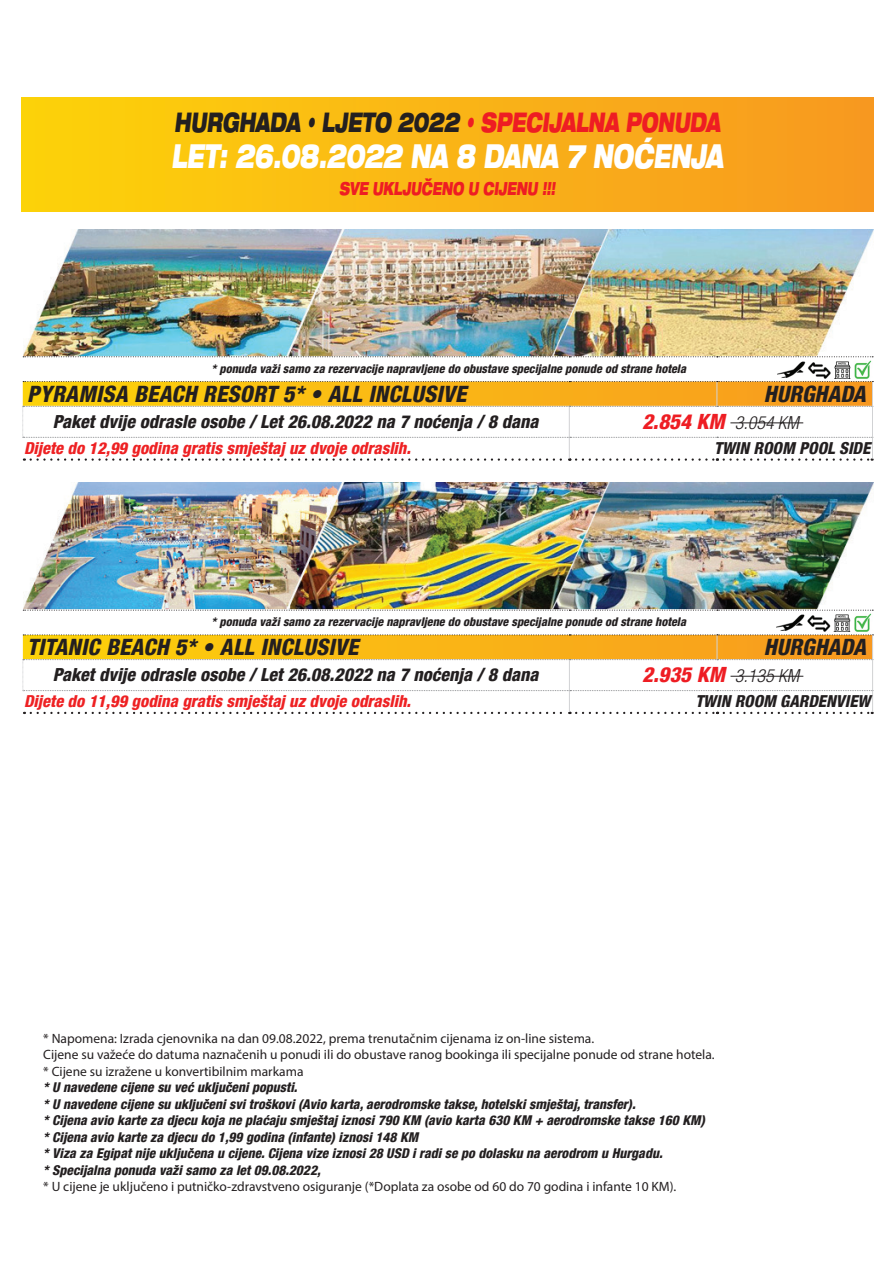
<style>
.page{position:relative;width:893px;height:1263px;background:#fff}
.page>*{position:absolute;margin:0;border:0;box-sizing:border-box;transform-origin:0 0}
.t1{font:italic 900 expanded 33px "Helvetica Neue LT Com";letter-spacing:-.01em;color:#fff;scale:.6 1}
.t2{font:italic 900 expanded 27px "Helvetica Neue LT Com";color:#231f20;scale:.6 1}
.t3{font:italic 800 condensed 22.5px "Helvetica Neue LT Com";letter-spacing:.01em;color:#231f20}
.t4{font:italic 800 condensed 21px "Helvetica Neue LT Com";color:#ee1d23}
.t5{font:italic 800 condensed 18px "Helvetica Neue LT Com";color:#231f20}
.t6{font:italic 900 expanded 18px "Helvetica Neue LT Com";letter-spacing:.005em;color:#ee1d23;scale:.6 1}
.t7{font:italic 800 condensed 16.5px "Helvetica Neue LT Com";color:#ee2123}
.t8{font:italic 800 condensed 16.5px "Helvetica Neue LT Com";color:#231f20}
.t9{font:italic 800 condensed 13.5px/16.5px "Helvetica Neue LT Com";color:#231f20}
.t10{font:13.5px/16.5px "Myriad Pro";color:#231f20}
.t11{font:italic 800 condensed 12px "Helvetica Neue LT Com";color:#231f20}
.s1{color:#ee1d23}
.s2{font-weight:300;font-size:18px;color:#231f20}
</style>
<div class="page">
<div style="left:21px;top:97px;width:852px;height:114px;background:linear-gradient(to right,#fdd30a,#f79821)"></div>
<img style="left:23px;top:229px;width:850px;height:127px">
<svg style="left:23px;top:356px;width:850px;height:1px"></svg>
<svg style="left:23px;top:381px;width:850px;height:80px"></svg>
<hr style="left:730px;top:422px;width:73px;height:1px;background:#231f20">
<img style="left:23px;top:482px;width:850px;height:128px">
<svg style="left:23px;top:610px;width:850px;height:1px"></svg>
<svg style="left:23px;top:634px;width:850px;height:80px"></svg>
<hr style="left:730px;top:676px;width:73px;height:1px;background:#231f20">
<img style="left:777px;top:361px;width:95px;height:18px">
<img style="left:777px;top:613px;width:95px;height:19px">
<h2 class="t2" style="left:174px;top:105px;width:911px">HURGHADA • LJETO 2022 <span class="s1">• SPECIJALNA PONUDA</span></h2>
<h1 class="t1" style="left:171px;top:135px;width:921px">LET: 26.08.2022 NA 8 DANA 7 NOĆENJA</h1>
<h3 class="t6" style="left:339px;top:177px;width:361px">SVE UKLJUČENO U CIJENU !!!</h3>
<p class="t11" style="left:211px;top:361px;width:476px">* ponuda važi samo za rezervacije napravljene do obustave specijalne ponude od strane hotela</p>
<h3 class="t3" style="left:27px;top:380px;width:441px">PYRAMISA BEACH RESORT 5* • ALL INCLUSIVE</h3>
<h3 class="t3" style="left:764px;top:380px;width:104px">HURGHADA</h3>
<h3 class="t5" style="left:53px;top:410px;width:487px">Paket dvije odrasle osobe / Let 26.08.2022 na 7 noćenja / 8 dana</h3>
<h3 class="t4" style="left:642px;top:409px;width:158px">2.854 KM <span class="s2">3.054 KM</span></h3>
<p class="t7" style="left:24px;top:438px;width:388px">Dijete do 12,99 godina gratis smještaj uz dvoje odraslih.</p>
<p class="t8" style="left:714px;top:438px;width:158px">TWIN ROOM POOL SIDE</p>
<p class="t11" style="left:212px;top:615px;width:476px">* ponuda važi samo za rezervacije napravljene do obustave specijalne ponude od strane hotela</p>
<h3 class="t3" style="left:27px;top:633px;width:333px">TITANIC BEACH 5* • ALL INCLUSIVE</h3>
<h3 class="t3" style="left:764px;top:633px;width:104px">HURGHADA</h3>
<h3 class="t5" style="left:53px;top:664px;width:487px">Paket dvije odrasle osobe / Let 26.08.2022 na 7 noćenja / 8 dana</h3>
<h3 class="t4" style="left:642px;top:662px;width:158px">2.935 KM <span class="s2">3.135 KM</span></h3>
<p class="t7" style="left:24px;top:691px;width:388px">Dijete do 11,99 godina gratis smještaj uz dvoje odraslih.</p>
<p class="t8" style="left:695px;top:691px;width:177px">TWIN ROOM GARDENVIEW</p>
<p class="t10" style="left:43px;top:1030px;width:673px">* Napomena: Izrada cjenovnika na dan 09.08.2022, prema trenutačnim cijenama iz on-line sistema.<br>Cijene su važeće do datuma naznačenih u ponudi ili do obustave ranog bookinga ili specijalne ponude od strane hotela. * Cijene su izražene u konvertibilnim markama</p>
<p class="t9" style="left:43px;top:1079px;width:663px">* U navedene cijene su već uključeni popusti.<br>* U navedene cijene su uključeni svi troškovi (Avio karta, aerodromske takse, hotelski smještaj, transfer).<br>* Cijena avio karte za djecu koja ne plaćaju smještaj iznosi 790 KM (avio karta 630 KM + aerodromske takse 160 KM) * Cijena avio karte za djecu do 1,99 godina (infante) iznosi 148 KM<br>* Viza za Egipat nije uključena u cijene. Cijena vize iznosi 28 USD i radi se po dolasku na aerodrom u Hurgadu.<br>* Specijalna ponuda važi samo za let 09.08.2022,</p>
<p class="t10" style="left:43px;top:1178px;width:635px">* U cijene je uključeno i putničko-zdravstveno osiguranje (*Doplata za osobe od 60 do 70 godina i infante 10 KM).</p>
</div>
